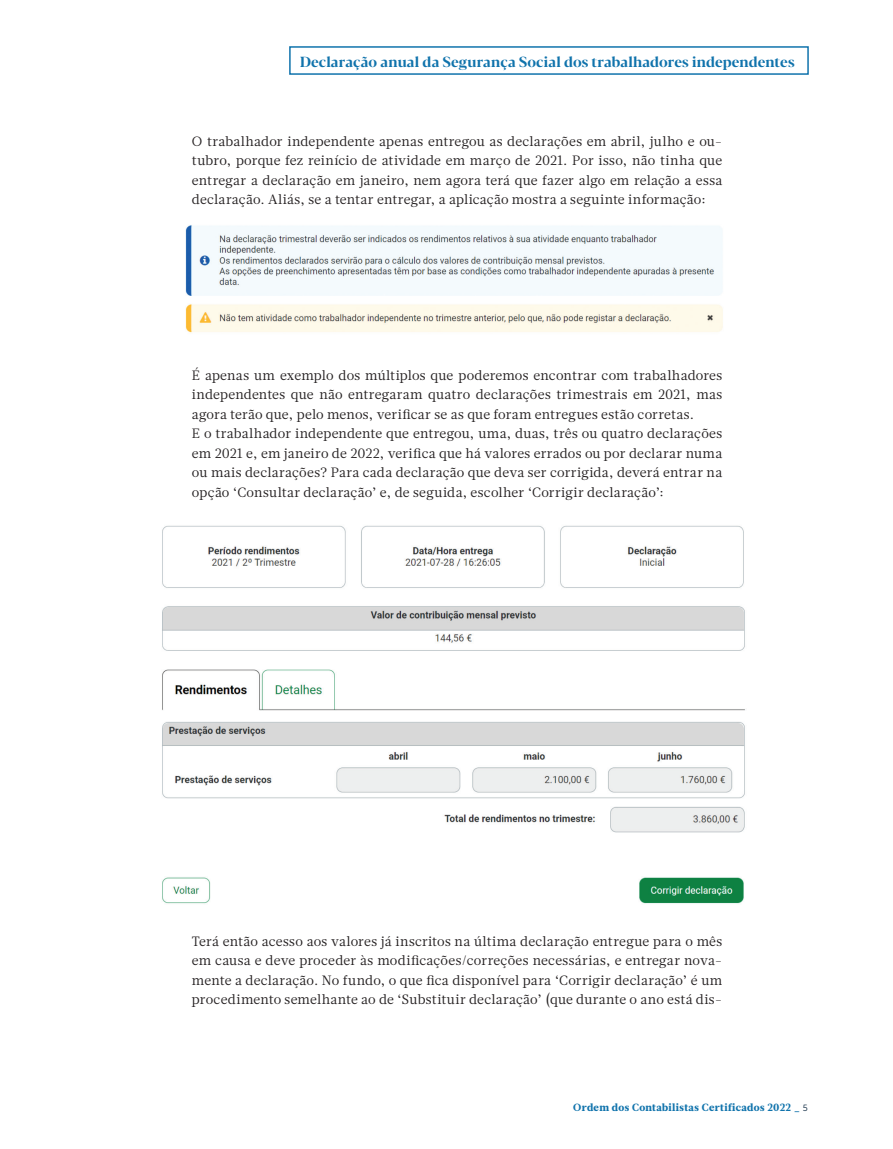
<style>
.page{position:relative;width:893px;height:1149px;background:#fff}
.page>*{position:absolute;margin:0;border:0;box-sizing:border-box;transform-origin:0 0}
.t1{font:700 14.55px "Blacker Pro Display";letter-spacing:.005em;color:#1073ac}
.CORPO_DE_TEXTO{font:13.5px/19.5px "Glosa Text";letter-spacing:.015em;color:#231f20;text-align:justify}
.t2{font:900 10.5px "Glosa Text";letter-spacing:.035em;color:#1073ac}
.s1{font-family:"Museo Sans 300";font-weight:400;font-size:9px;color:#001e37}
</style>
<div class="page">
<div style="left:289px;top:46px;width:520px;height:29px;border:2px solid #1073ac"></div>
<img style="left:185px;top:225px;width:538px;height:108px">
<img style="left:162px;top:525px;width:583px;height:379px">
<p class="t1" style="left:300px;top:51px;width:496px">Declaração anual da Segurança Social dos trabalhadores independentes</p>
<p class="CORPO_DE_TEXTO" style="left:192px;top:131px;width:532px">O trabalhador independente apenas entregou as declarações em abril, julho e ou&shy;tubro, porque fez reinício de atividade em março de 2021. Por isso, não tinha que entregar a declaração em janeiro, nem agora terá que fazer algo em relação a essa declaração. Aliás, se a tentar entregar, a aplicação mostra a seguinte informação:</p>
<p class="CORPO_DE_TEXTO" style="left:192px;top:365px;width:532px">É apenas um exemplo dos múltiplos que poderemos encontrar com trabalhadores independentes que não entregaram quatro declarações trimestrais em 2021, mas agora terão que, pelo menos, verificar se as que foram entregues estão corretas.</p>
<p class="CORPO_DE_TEXTO" style="left:192px;top:424px;width:532px">E o trabalhador independente que entregou, uma, duas, três ou quatro declarações em 2021 e, em janeiro de 2022, verifica que há valores errados ou por declarar numa ou mais declarações? Para cada declaração que deva ser corrigida, deverá entrar na opção ‘Consultar declaração’ e, de seguida, escolher ‘Corrigir declaração’:</p>
<p class="CORPO_DE_TEXTO" style="left:192px;top:931px;width:532px">Terá então acesso aos valores já inscritos na última declaração entregue para o mês em causa e deve proceder às modificações/correções necessárias, e entregar nova&shy;mente a declaração. No fundo, o que fica disponível para ‘Corrigir declaração’ é um procedimento semelhante ao de ‘Substituir declaração’ (que durante o ano está dis-</p>
<p class="t2" style="left:573px;top:1099px;width:236px">Ordem dos Contabilistas Certificados 2022 _ <span class="s1">5</span></p>
</div>
